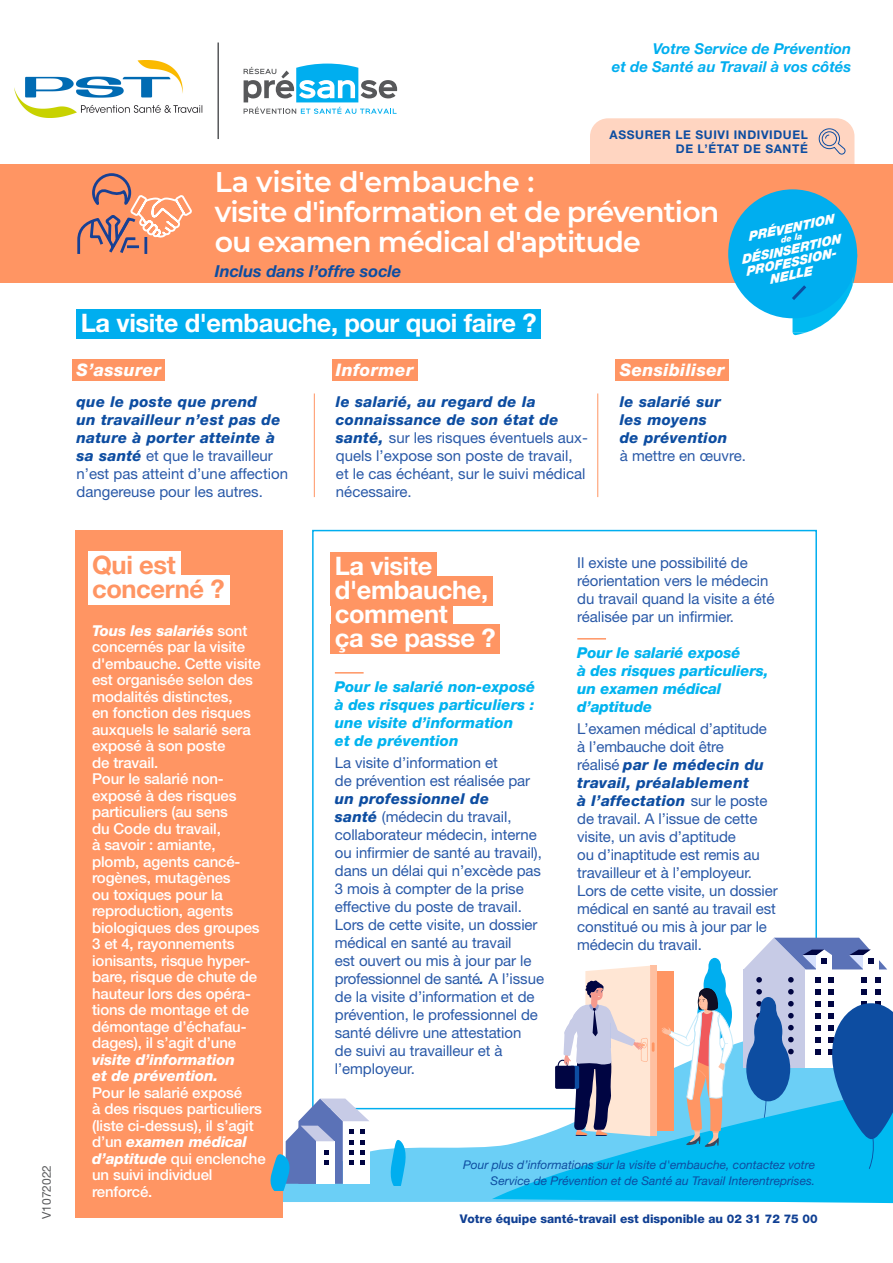
<style>
.page{position:relative;width:893px;height:1263px;background:#fff}
.page>*{position:absolute;margin:0;border:0;box-sizing:border-box;transform-origin:0 0}
.t1{font:600 28.5px/30px "Montserrat";letter-spacing:-.03em;color:#fff}
.t2{font:700 25.5px "Helvetica Neue LT Std";letter-spacing:-.015em;color:#fff}
.t3{font:700 25.5px "Helvetica Neue LT Std";letter-spacing:-.015em;color:#ff9563}
.t4{font:italic 800 17.4px "Helvetica Neue LT Std";letter-spacing:.02em;color:#fff}
.t5{font:italic 700 16.5px "Helvetica Neue LT Std";color:#0d4da1}
.t6{font:15px/18px "Helvetica Neue LT Std";letter-spacing:-.005em;color:#2959a8}
.t7{font:500 15px/16.5px "Helvetica Neue LT Std";letter-spacing:-.01em;color:#fff}
.t8{font:italic 800 15px/18px "Helvetica Neue LT Std";color:#00b3ef}
.t9{font:italic 700 15px/18px "Helvetica Neue LT Std";color:#00aeef;text-align:right}
.t10{font:italic 800 15px/18px "Helvetica Neue LT Std";letter-spacing:.02em;color:#0d4da1}
.t11{font:italic 900 12.75px "Helvetica Neue LT Std";color:#fff}
.t12{font:italic 12px/16.5px "Helvetica Neue LT Std";color:#0d4da1;text-align:right}
.t13{font:800 12px "Helvetica Neue LT Std";color:#0f3f93}
.t14{font:700 12px/13.5px "Helvetica Neue LT Std";letter-spacing:.05em;color:#0d4da1;text-align:right}
.t15{font:12px "Helvetica Neue LT Std";color:#57585a}
.t16{font:italic 900 8.55px "Helvetica Neue LT Std";color:#fff}
.s1{font-weight:800;font-style:italic;color:#0d4da1}
.s2{font-weight:800;font-style:italic}
.s3{font-weight:400;font-style:normal;color:#2959a8}
.s4{font-weight:700;font-style:italic;color:#0d4da1}
</style>
<div class="page">
<hr style="left:217px;top:43px;width:2px;height:96px;background:#57585a">
<svg style="left:244px;top:64px;width:153px;height:50px"></svg>
<div style="left:590px;top:118px;width:264px;height:80px;background:#ffd5c1;border-radius:18px"></div>
<svg style="left:818px;top:128px;width:28px;height:27px"></svg>
<div style="left:0;top:164px;width:893px;height:119px;background:#ff9563"></div>
<div style="left:728px;top:189px;width:129px;height:129px;background:#00aeef;border-radius:50%"></div>
<svg style="left:789px;top:254px;width:69px;height:81px"></svg>
<div style="left:331px;top:553px;width:106px;height:29px;background:#ff9563"></div>
<div style="left:331px;top:577px;width:162px;height:29px;background:#ff9563"></div>
<div style="left:331px;top:601px;width:121px;height:29px;background:#ff9563"></div>
<div style="left:331px;top:625px;width:169px;height:29px;background:#ff9563"></div>
<svg style="left:335px;top:672px;width:29px;height:1px"></svg>
<svg style="left:577px;top:638px;width:29px;height:1px"></svg>
<svg style="left:283px;top:1020px;width:545px;height:182px"></svg>
<svg style="left:492px;top:1086px;width:401px;height:117px;background:#38c7f3"></svg>
<div style="left:332px;top:360px;width:85px;height:21px;background:#ff9563"></div>
<div style="left:615px;top:360px;width:113px;height:21px;background:#ff9563"></div>
<div style="left:72px;top:359px;width:93px;height:22px;background:#ff9563"></div>
<div style="left:75px;top:530px;width:208px;height:688px;background:#ff9563"></div>
<div style="left:88px;top:551px;width:92px;height:30px;background:#fff"></div>
<div style="left:88px;top:575px;width:141px;height:30px;background:#fff"></div>
<div style="left:77px;top:309px;width:464px;height:30px;background:#00aeef"></div>
<hr style="left:314px;top:393px;width:1px;height:104px;background:#ff9563">
<svg style="left:77px;top:173px;width:115px;height:80px"></svg>
<hr style="left:597px;top:393px;width:1px;height:104px;background:#ff9563">
<div style="left:743px;top:969px;width:130px;height:99px;background:#c7cbe6"></div>
<div style="left:806px;top:969px;width:81px;height:99px;background:#fff"></div>
<svg style="left:815px;top:977px;width:5px;height:5px"></svg>
<svg style="left:828px;top:977px;width:5px;height:5px"></svg>
<svg style="left:815px;top:989px;width:5px;height:5px"></svg>
<svg style="left:828px;top:989px;width:5px;height:5px"></svg>
<svg style="left:815px;top:1001px;width:5px;height:5px"></svg>
<svg style="left:815px;top:1013px;width:5px;height:5px"></svg>
<svg style="left:815px;top:1025px;width:5px;height:5px"></svg>
<svg style="left:815px;top:1037px;width:5px;height:5px"></svg>
<svg style="left:815px;top:1049px;width:5px;height:5px"></svg>
<svg style="left:862px;top:977px;width:5px;height:5px"></svg>
<svg style="left:875px;top:977px;width:5px;height:5px"></svg>
<svg style="left:862px;top:989px;width:5px;height:5px"></svg>
<svg style="left:875px;top:989px;width:5px;height:5px"></svg>
<svg style="left:756px;top:977px;width:6px;height:5px"></svg>
<svg style="left:788px;top:977px;width:6px;height:5px"></svg>
<svg style="left:744px;top:938px;width:143px;height:31px"></svg>
<svg style="left:746px;top:989px;width:48px;height:129px"></svg>
<svg style="left:828px;top:1001px;width:65px;height:168px;background:#1b7abe"></svg>
<svg style="left:390px;top:1140px;width:16px;height:46px"></svg>
<svg style="left:270px;top:1098px;width:100px;height:93px"></svg>
<div style="left:591px;top:971px;width:82px;height:160px;background:linear-gradient(to bottom,#ff9563,#ff9563)"></div>
<div style="left:650px;top:966px;width:6px;height:170px;background:#ffc0a1"></div>
<div style="left:555px;top:1066px;width:20px;height:23px;background:#000542;border-radius:2px"></div>
<svg style="left:558px;top:966px;width:96px;height:170px"></svg>
<svg style="left:661px;top:958px;width:72px;height:190px"></svg>
<img style="left:14px;top:61px;width:189px;height:57px">
<p class="t15" style="left:39px;top:1219px;width:56px;rotate:-90deg">V1072022</p>
<p class="t9" style="left:612px;top:39px;width:241px">Votre Service de Prévention<br>et de Santé au Travail à vos côtés</p>
<p class="t14" style="left:610px;top:128px;width:200px">ASSURER LE SUIVI INDIVIDUEL<br>DE L’ÉTAT DE SANTÉ</p>
<p class="t1" style="left:215px;top:166px;width:506px">La visite d'embauche :<br>visite d'information et de prévention ou examen médical d'aptitude</p>
<p class="t5" style="left:215px;top:261px;width:188px">Inclus dans l’offre socle</p>
<p class="t2" style="left:81px;top:307px;width:457px">La visite d'embauche, pour quoi faire ?</p>
<p class="t11" style="left:747px;top:229px;width:89px;rotate:-12deg">PRÉVENTION</p>
<p class="t16" style="left:779px;top:235px;width:23px;rotate:-12deg">de la</p>
<p class="t11" style="left:740px;top:252px;width:102px;rotate:-12deg">DÉSINSERTION</p>
<p class="t11" style="left:744px;top:264px;width:94px;rotate:-12deg">PROFESSION-</p>
<p class="t11" style="left:768px;top:272px;width:45px;rotate:-12deg">NELLE</p>
<p class="t4" style="left:77px;top:359px;width:86px">S’assurer</p>
<p class="t6" style="left:77px;top:392px;width:213px"><span class="s1">que le poste que prend<br>un travailleur n’est pas de nature à porter atteinte à sa santé</span> et que le travailleur n’est pas atteint d’une affection dangereuse pour les autres.</p>
<p class="t3" style="left:92px;top:549px;width:85px">Qui est</p>
<p class="t3" style="left:92px;top:573px;width:134px">concerné ?</p>
<p class="t7" style="left:92px;top:622px;width:170px"><span class="s2">Tous les salariés</span> sont concernés par la visite d'embauche. Cette visite est organisée selon des modalités distinctes,<br>en fonction des risques auxquels le salarié sera exposé à son poste<br>de travail.</p>
<p class="t7" style="left:92px;top:770px;width:169px">Pour le salarié non&shy;exposé à des risques particuliers (au sens<br>du Code du travail,<br>à savoir : amiante, plomb, agents cancé&shy;rogènes, mutagènes<br>ou toxiques pour la reproduction, agents biologiques des groupes<br>3 et 4, rayonnements ionisants, risque hyper&shy;bare, risque de chute de hauteur lors des opéra&shy;tions de montage et de démontage d’échafau&shy;dages), il s’agit d’une <span class="s2">visite d’information<br>et de prévention.</span></p>
<p class="t7" style="left:92px;top:1084px;width:175px">Pour le salarié exposé<br>à des risques particuliers (liste ci-dessus), il s’agit d’un <span class="s2">examen médical d’aptitude</span> qui enclenche un suivi individuel renforcé.</p>
<p class="t4" style="left:336px;top:360px;width:79px">Informer</p>
<p class="t6" style="left:336px;top:392px;width:253px"><span class="s1">le salarié, au regard de la connaissance de son état de santé,</span> sur les risques éventuels aux&shy;quels l’expose son poste de travail, et le cas échéant, sur le suivi médical nécessaire.</p>
<p class="t4" style="left:620px;top:360px;width:106px">Sensibiliser</p>
<p class="t10" style="left:620px;top:393px;width:128px">le salarié sur les moyens<br>de prévention<br><span class="s3">à mettre en œuvre.</span></p>
<p class="t2" style="left:335px;top:550px;width:99px">La visite</p>
<p class="t2" style="left:335px;top:574px;width:155px">d'embauche,</p>
<p class="t2" style="left:335px;top:598px;width:114px">comment</p>
<p class="t2" style="left:335px;top:622px;width:162px">ça se passe ?</p>
<p class="t8" style="left:335px;top:677px;width:202px">Pour le salarié non-exposé à des risques particuliers : une visite d’information<br>et de prévention</p>
<p class="t6" style="left:335px;top:753px;width:211px">La visite d’information et<br>de prévention est réalisée par <span class="s1">un professionnel de<br>santé</span> (médecin du travail, collaborateur médecin, interne ou infirmier de santé au travail), dans un délai qui n’excède pas<br>3 mois à compter de la prise effective du poste de travail.<br>Lors de cette visite, un dossier médical en santé au travail<br>est ouvert ou mis à jour par le professionnel de santé<span class="s4">.</span> A l’issue de la visite d’information et de prévention, le professionnel de santé délivre une attestation<br>de suivi au travailleur et à l’employeur.</p>
<p class="t6" style="left:577px;top:553px;width:199px">Il existe une possibilité de réorientation vers le médecin du travail quand la visite a été réalisée par un infirmier.</p>
<p class="t8" style="left:577px;top:643px;width:193px">Pour le salarié exposé<br>à des risques particuliers, un examen médical d’aptitude</p>
<p class="t6" style="left:577px;top:719px;width:192px">L’examen médical d’aptitude à l’embauche doit être réalisé <span class="s1">par le médecin du travail, préalablement<br>à l’affectation</span> sur le poste de travail. A l’issue de cette visite, un avis d’aptitude<br>ou d’inaptitude est remis au travailleur et à l’employeur.</p>
<p class="t6" style="left:577px;top:881px;width:202px">Lors de cette visite, un dossier médical en santé au travail est constitué ou mis à jour par le médecin du travail.</p>
<p class="t12" style="left:463px;top:1156px;width:354px">Pour plus d’informations sur la visite d'embauche, contactez votre<br>Service de Prévention et de Santé au Travail Interentreprises.</p>
<p class="t13" style="left:460px;top:1212px;width:359px">Votre équipe santé-travail est disponible au 02 31 72 75 00</p>
</div>
